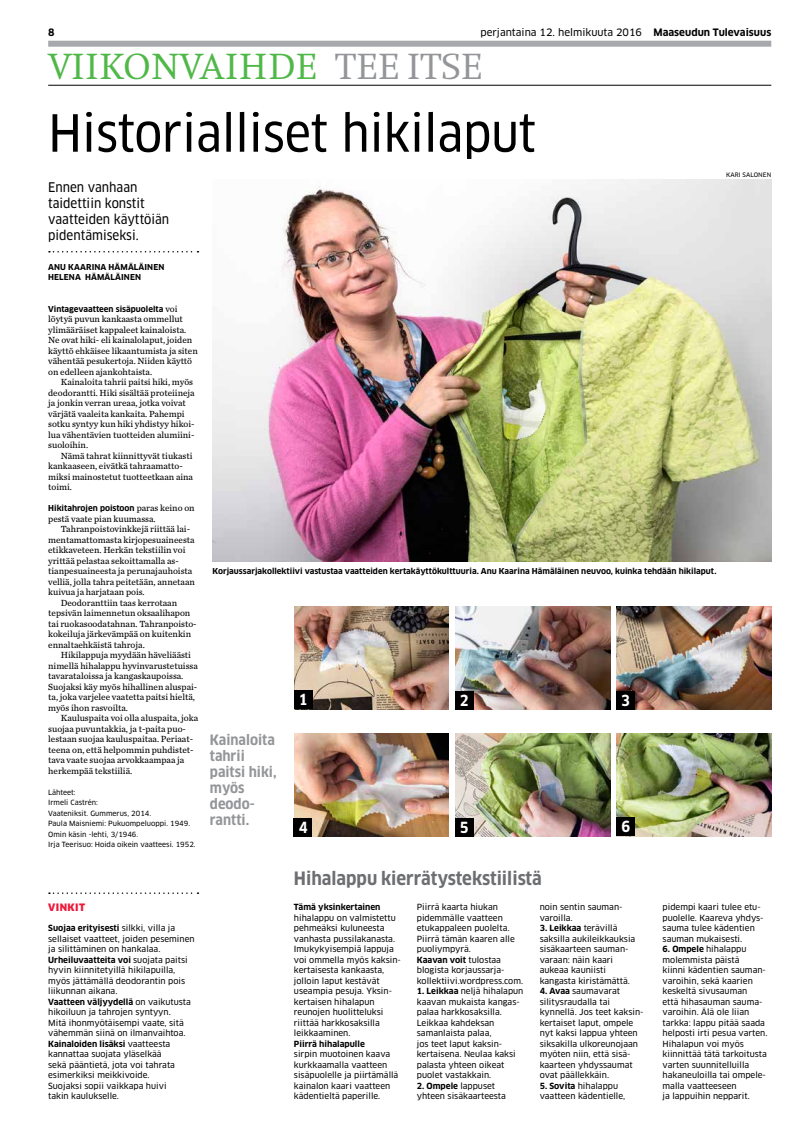
<style>
.page{position:relative;width:794px;height:1134px;background:#fff}
.page>*{position:absolute;margin:0;border:0;box-sizing:border-box;transform-origin:0 0}
.t1{font:50px "Clan OT Narr News";letter-spacing:-.005em;color:#000}
.t2{font:38px "MT Brenta Display";letter-spacing:.005em;color:#50b848}
.t3{font:38px "MT Brenta Display";letter-spacing:.005em;color:#939598}
.t4{font:700 18px "Clan OT Narr";color:#6d6e71}
.t5{font:700 15px "Clan OT Narr";color:#fff}
.t6{font:700 14px/16px "Clan OT Narr";color:#939598}
.t7{font:13px/16px "Clan OT Narr News";color:#000}
.t8{font:10px "Clan OT News";color:#000}
.t9{font:700 10px "Clan OT";color:#000}
.t10{font:900 10px "Clan OT";letter-spacing:.04em;color:#ed1a3b}
.t11{font:9.3px/10.5px "Chronicle Text G3";color:#000}
.t12{font:8.3px/10.5px "Clan OT News";color:#000}
.t13{font:700 8.3px "Clan OT";color:#000}
.t14{font:700 8px/10.5px "Clan OT";color:#000}
.t15{font:7px/10.5px "Clan OT News";color:#000}
.t16{font:6px "Clan OT News";letter-spacing:.01em;color:#000}
.s1{font-family:"Chronicle Text G3";font-weight:400;font-size:9.3px}
.s2{font-family:"Clan OT News";font-weight:400}
.s3{font-family:"Clan OT";font-weight:700}
</style>
<div class="page">
<div style="left:48px;top:41px;width:723px;height:6px;background:#a7a9ac"></div>
<hr style="left:48px;top:85px;width:723px;height:1px;background:#000">
<svg style="left:49px;top:892px;width:149px;height:2px"></svg>
<img style="left:212px;top:180px;width:559px;height:381px">
<svg style="left:49px;top:251px;width:149px;height:1px"></svg>
<img style="left:294px;top:606px;width:155px;height:103px">
<img style="left:294px;top:733px;width:155px;height:104px">
<div style="left:294px;top:691px;width:18px;height:18px;background:#000"></div>
<img style="left:616px;top:606px;width:155px;height:103px">
<img style="left:616px;top:733px;width:155px;height:104px">
<img style="left:455px;top:606px;width:155px;height:103px">
<img style="left:455px;top:733px;width:155px;height:104px">
<div style="left:455px;top:691px;width:18px;height:18px;background:#000"></div>
<div style="left:616px;top:691px;width:18px;height:18px;background:#000"></div>
<div style="left:617px;top:818px;width:18px;height:18px;background:#000"></div>
<div style="left:455px;top:819px;width:18px;height:18px;background:#000"></div>
<div style="left:294px;top:819px;width:18px;height:18px;background:#000"></div>
<p class="t9" style="left:48px;top:27px;width:8px">8</p>
<p class="t8" style="left:480px;top:27px;width:163px">perjantaina 12. helmikuuta 2016</p>
<h2 class="t2" style="left:48px;top:46px;width:271px">VIIKONVAIHDE</h2>
<h2 class="t3" style="left:335px;top:46px;width:149px">TEE ITSE</h2>
<p class="t9" style="left:653px;top:27px;width:119px">Maaseudun Tulevaisuus</p>
<h1 class="t1" style="left:48px;top:104px;width:489px">Historialliset hikilaput</h1>
<h3 class="t7" style="left:48px;top:179px;width:122px">Ennen vanhaan taidettiin konstit vaatteiden käyttöiän pidentämiseksi.</h3>
<p class="t14" style="left:48px;top:262px;width:118px">ANU KAARINA HÄMÄLÄINEN<br>HELENA HÄMÄLÄINEN</p>
<p class="t16" style="left:726px;top:171px;width:47px">KARI SALONEN</p>
<p class="t14" style="left:48px;top:304px;width:131px">Vintagevaatteen sisäpuolelta <span class="s1">voi</span></p>
<p class="t11" style="left:48px;top:313px;width:151px">löytyä puvun kankaasta ommellut ylimääräiset kappaleet kainaloista.<br>Ne ovat hiki- eli kainalolaput, joiden käyttö ehkäisee likaantumista ja siten vähentää pesukertoja. Niiden käyttö on edelleen ajankohtaista.</p>
<p class="t11" style="left:48px;top:376px;width:148px;text-indent:12px">Kainaloita tahrii paitsi hiki, myös deodorantti. Hiki sisältää proteiineja ja jonkin verran ureaa, jotka voivat värjätä vaaleita kankaita. Pahempi sotku syntyy kun hiki yhdistyy hikoi&shy;lua vähentävien tuotteiden alumiini&shy;suoloihin.</p>
<p class="t11" style="left:48px;top:450px;width:146px;text-indent:12px">Nämä tahrat kiinnittyvät tiukasti kankaaseen, eivätkä tahraamatto&shy;miksi mainostetut tuotteetkaan aina toimi.</p>
<p class="t14" style="left:48px;top:503px;width:148px">Hikitahrojen poistoon <span class="s1">paras keino on</span></p>
<p class="t11" style="left:48px;top:513px;width:109px">pestä vaate pian kuumassa.</p>
<p class="t11" style="left:61px;top:523px;width:131px">Tahranpoistovinkkejä riittää lai-</p>
<p class="t11" style="left:48px;top:534px;width:148px">mentamattomasta kirjopesuaineesta</p>
<p class="t11" style="left:48px;top:544px;width:139px">etikkaveteen. Herkän tekstiilin voi</p>
<p class="t11" style="left:48px;top:555px;width:132px">yrittää pelastaa sekoittamalla as-</p>
<p class="t11" style="left:48px;top:565px;width:146px">tianpesuaineesta ja perunajauhoista</p>
<p class="t11" style="left:48px;top:576px;width:148px">velliä, jolla tahra peitetään, annetaan</p>
<p class="t11" style="left:48px;top:586px;width:98px">kuivua ja harjataan pois.</p>
<p class="t11" style="left:61px;top:597px;width:118px">Deodoranttiin taas kerrotaan</p>
<p class="t11" style="left:48px;top:607px;width:144px">tepsivän laimennetun oksaalihapon</p>
<p class="t11" style="left:48px;top:618px;width:150px">tai ruokasoodatahnan. Tahranpoisto-</p>
<p class="t11" style="left:48px;top:628px;width:144px">kokeiluja järkevämpää on kuitenkin</p>
<p class="t11" style="left:48px;top:639px;width:98px">ennaltaehkäistä tahroja.</p>
<p class="t11" style="left:61px;top:649px;width:132px">Hikilappuja myydään häveliäästi</p>
<p class="t11" style="left:48px;top:660px;width:151px">nimellä hihalappu hyvinvarustetuissa</p>
<p class="t11" style="left:48px;top:670px;width:137px">tavarataloissa ja kangaskaupoissa.</p>
<p class="t11" style="left:48px;top:681px;width:151px">Suojaksi käy myös hihallinen aluspai-</p>
<p class="t11" style="left:48px;top:691px;width:148px">ta, joka varjelee vaatetta paitsi hieltä,</p>
<p class="t11" style="left:48px;top:702px;width:81px">myös ihon rasvoilta.</p>
<p class="t11" style="left:61px;top:712px;width:139px">Kauluspaita voi olla aluspaita, joka</p>
<p class="t11" style="left:48px;top:723px;width:139px">suojaa puvuntakkia, ja t-paita puo-</p>
<p class="t11" style="left:48px;top:733px;width:146px">lestaan suojaa kauluspaitaa. Periaat-</p>
<p class="t11" style="left:48px;top:744px;width:147px">teena on, että helpommin puhdistet-</p>
<p class="t11" style="left:48px;top:754px;width:138px">tava vaate suojaa arvokkaampaa ja</p>
<p class="t11" style="left:48px;top:765px;width:86px">herkempää tekstiiliä.</p>
<p class="t15" style="left:48px;top:787px;width:149px">Lähteet:<br>Irmeli Castrén:<br>Vaateniksit. Gummerus, 2014.<br>Paula Maisniemi: Pukuompeluoppi. 1949.<br>Omin käsin -lehti, 3/1946.<br>Irja Teerisuo: Hoida oikein vaatteesi. 1952.</p>
<p class="t10" style="left:48px;top:901px;width:38px">VINKIT</p>
<p class="t13" style="left:48px;top:923px;width:129px">Suojaa erityisesti <span class="s2">silkki, villa ja</span></p>
<p class="t12" style="left:48px;top:934px;width:148px">sellaiset vaatteet, joiden peseminen ja silittäminen on hankalaa.</p>
<p class="t13" style="left:48px;top:955px;width:141px">Urheiluvaatteita voi <span class="s2">suojata paitsi</span></p>
<p class="t12" style="left:48px;top:965px;width:139px">hyvin kiinnitetyillä hikilapuilla, myös jättämällä deodorantin pois liikunnan aikana.</p>
<p class="t13" style="left:48px;top:997px;width:144px">Vaatteen väljyydellä <span class="s2">on vaikutusta</span></p>
<p class="t12" style="left:48px;top:1007px;width:139px">hikoiluun ja tahrojen syntyyn.<br>Mitä ihonmyötäisempi vaate, sitä vähemmän siinä on ilmanvaihtoa.</p>
<p class="t13" style="left:48px;top:1039px;width:124px">Kainaloiden lisäksi <span class="s2">vaatteesta</span></p>
<p class="t12" style="left:48px;top:1049px;width:128px">kannattaa suojata yläselkää sekä pääntietä, jota voi tahrata esimerkiksi meikkivoide.<br>Suojaksi sopii vaikkapa huivi takin kaulukselle.</p>
<p class="t14" style="left:212px;top:566px;width:505px">Korjaussarjakollektiivi vastustaa vaatteiden kertakäyttökulttuuria. Anu Kaarina Hämäläinen neuvoo, kuinka tehdään hikilaput.</p>
<h3 class="t6" style="left:210px;top:731px;width:68px">Kainaloita tahrii paitsi hiki, myös deodo&shy;rantti.</h3>
<h3 class="t5" style="left:299px;top:690px;width:10px">1</h3>
<h3 class="t5" style="left:460px;top:692px;width:10px">2</h3>
<h3 class="t5" style="left:621px;top:691px;width:10px">3</h3>
<h3 class="t5" style="left:299px;top:819px;width:10px">4</h3>
<h3 class="t5" style="left:460px;top:819px;width:10px">5</h3>
<h3 class="t5" style="left:621px;top:818px;width:10px">6</h3>
<h3 class="t4" style="left:294px;top:868px;width:249px">Hihalappu kierrätystekstiilistä</h3>
<p class="t13" style="left:294px;top:902px;width:88px">Tämä yksinkertainen</p>
<p class="t12" style="left:294px;top:913px;width:108px">hihalappu on valmistettu pehmeäksi kuluneesta vanhasta pussilakanasta.<br>Imukykyisempiä lappuja voi ommella myös kaksin&shy;kertaisesta kankaasta, jolloin laput kestävät useampia pesuja. Yksin&shy;kertaisen hihalapun reunojen huolitteluksi riittää harkkosaksilla leikkaaminen.</p>
<p class="t13" style="left:294px;top:1039px;width:72px">Piirrä hihalapulle</p>
<p class="t12" style="left:294px;top:1049px;width:106px">sirpin muotoinen kaava kurkkaamalla vaatteen sisäpuolelle ja piirtämällä kainalon kaari vaatteen kädentieltä paperille.</p>
<p class="t12" style="left:417px;top:902px;width:99px">Piirrä kaarta hiukan pidemmälle vaatteen etukappaleen puolelta.<br>Piirrä tämän kaaren alle puoliympyrä.</p>
<p class="t13" style="left:417px;top:955px;width:86px">Kaavan voit <span class="s2">tulostaa</span></p>
<p class="t12" style="left:417px;top:965px;width:108px">blogista korjaussarja&shy;kollektiivi.wordpress.com.</p>
<p class="t12" style="left:417px;top:986px;width:108px"><span class="s3">1. Leikkaa</span> neljä hihalapun kaavan mukaista kangas&shy;palaa harkkosaksilla.<br>Leikkaa kahdeksan samanlaista palaa,<br>jos teet laput kaksin&shy;kertaisena. Neulaa kaksi palasta yhteen oikeat puolet vastakkain.</p>
<p class="t13" style="left:417px;top:1081px;width:80px">2. Ompele <span class="s2">lappuset</span></p>
<p class="t12" style="left:417px;top:1091px;width:91px">yhteen sisäkaarteesta</p>
<p class="t12" style="left:540px;top:902px;width:84px">noin sentin sauman&shy;varoilla.</p>
<p class="t13" style="left:540px;top:923px;width:79px">3. Leikkaa <span class="s2">terävillä</span></p>
<p class="t12" style="left:540px;top:934px;width:97px">saksilla aukileikkauksia sisäkaarteen sauman&shy;varaan: näin kaari aukeaa kauniisti kangasta kiristämättä.</p>
<p class="t12" style="left:540px;top:986px;width:105px"><span class="s3">4. Avaa</span> saumavarat silitysraudalla tai kynnellä. Jos teet kaksin&shy;kertaiset laput, ompele nyt kaksi lappua yhteen siksakilla ulkoreunojaan myöten niin, että sisä&shy;kaarteen yhdyssaumat ovat päällekkäin.</p>
<p class="t12" style="left:540px;top:1081px;width:87px"><span class="s3">5. Sovita</span> hihalappu vaatteen kädentielle,</p>
<p class="t12" style="left:662px;top:902px;width:103px">pidempi kaari tulee etu&shy;puolelle. Kaareva yhdys&shy;sauma tulee kädentien sauman mukaisesti.</p>
<p class="t12" style="left:662px;top:944px;width:106px"><span class="s3">6. Ompele</span> hihalappu molemmista päistä<br>kiinni kädentien sauman&shy;varoihin, sekä kaarien keskeltä sivusauman<br>että hihasauman sauma&shy;varoihin. Älä ole liian tarkka: lappu pitää saada helposti irti pesua varten.<br>Hihalapun voi myös kiinnittää tätä tarkoitusta varten suunnitelluilla hakaneuloilla tai ompele&shy;malla vaatteeseen<br>ja lappuihin nepparit.</p>
</div>
